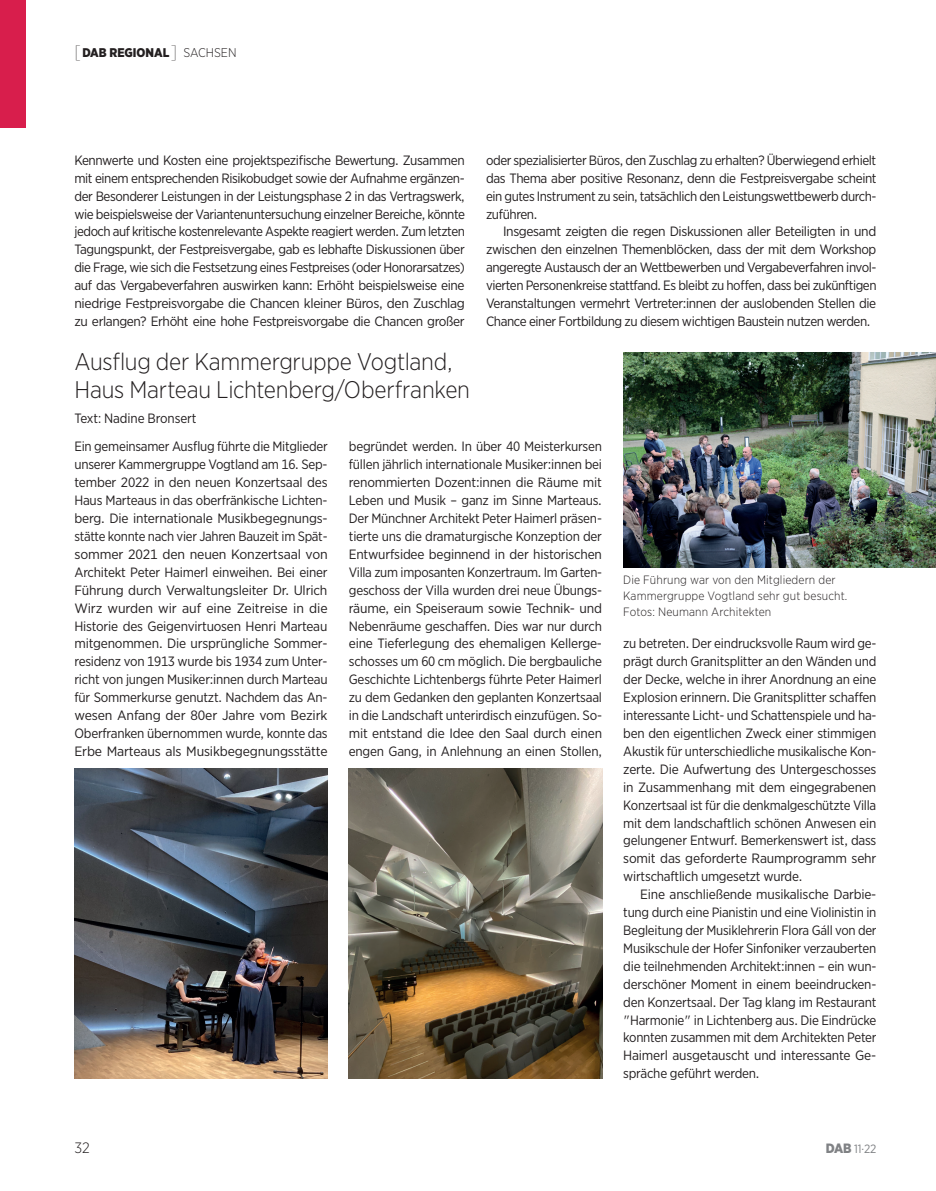
<style>
.page{position:relative;width:936px;height:1191px;background:#fff}
.page>*{position:absolute;margin:0;border:0;box-sizing:border-box;transform-origin:0 0}
.t1{font:300 24px/28.5px "Gotham Narrow";letter-spacing:-.01em;color:#231f20}
.t2{font:300 15px "Gotham Narrow";color:#231f20}
.t3{font:13.5px/17.9px "Gotham Narrow";letter-spacing:-.02em;color:#231f20;text-align:justify}
.t4{font:900 12.6px "Gotham Narrow";color:#231f20}
.t5{font:300 12px/15.8px "Gotham Narrow";letter-spacing:.01em;color:#231f20}
.t6{font:12px "Gotham Narrow";color:#808285}
.s1{font-weight:100;font-size:18px}
.s2{font-weight:300}
.s3{font-weight:900;font-size:13.5px}
</style>
<div class="page">
<img style="left:349px;top:768px;width:253px;height:310px">
<img style="left:74px;top:769px;width:253px;height:309px">
<img style="left:623px;top:352px;width:312px;height:215px">
<div style="left:0;top:0;width:26px;height:128px;background:#d81e4c"></div>
<p class="t4" style="left:74px;top:44px;width:164px"><span class="s1">[</span>DAB REGIONAL<span class="s1">]</span> <span class="s2">Sachsen</span></p>
<p class="t3" style="left:74px;top:151px;width:392px">Kennwerte und Kosten eine projektspezifische Bewertung. Zusammen mit einem entsprechenden Risikobudget sowie der Aufnahme ergänzen&shy;der Besonderer Leistungen in der Leistungsphase 2 in das Vertragswerk, wie beispielsweise der Variantenuntersuchung einzelner Bereiche, könnte jedoch auf kritische kostenrelevante Aspekte reagiert werden. Zum letzten Tagungspunkt, der Festpreisvergabe, gab es lebhafte Diskussionen über die Frage, wie sich die Festsetzung eines Festpreises (oder Honorarsatzes) auf das Vergabeverfahren auswirken kann: Erhöht beispielsweise eine niedrige Festpreisvorgabe die Chancen kleiner Büros, den Zuschlag zu erlangen? Erhöht eine hohe Festpreisvorgabe die Chancen großer</p>
<p class="t3" style="left:486px;top:151px;width:392px">oder spezialisierter Büros, den Zuschlag zu erhalten? Überwiegend erhielt das Thema aber positive Resonanz, denn die Festpreisvergabe scheint ein gutes Instrument zu sein, tatsächlich den Leistungswettbewerb durch&shy;zuführen.</p>
<p class="t3" style="left:486px;top:222px;width:392px;text-indent:17px">Insgesamt zeigten die regen Diskussionen aller Beteiligten in und zwischen den einzelnen Themenblöcken, dass der mit dem Workshop angeregte Austausch der an Wettbewerben und Vergabeverfahren invol&shy;vierten Personenkreise stattfand. Es bleibt zu hoffen, dass bei zukünftigen Veranstaltungen vermehrt Vertreter:innen der auslobenden Stellen die Chance einer Fortbildung zu diesem wichtigen Baustein nutzen werden.</p>
<h1 class="t1" style="left:74px;top:346px;width:397px">Ausflug der Kammergruppe Vogtland,<br>Haus Marteau Lichtenberg/Oberfranken</h1>
<p class="t3" style="left:74px;top:404px;width:255px;line-height:28px">Text: Nadine Bronsert<br>Ein gemeinsamer Ausflug führte die Mitglieder</p>
<p class="t3" style="left:74px;top:455px;width:255px">unserer Kammergruppe Vogtland am 16. Sep&shy;tember 2022 in den neuen Konzertsaal des Haus Marteaus in das oberfränkische Lichten&shy;berg. Die internationale Musikbegegnungs&shy;stätte konnte nach vier Jahren Bauzeit im Spät&shy;sommer 2021 den neuen Konzertsaal von Architekt Peter Haimerl einweihen. Bei einer Führung durch Verwaltungsleiter Dr. Ulrich Wirz wurden wir auf eine Zeitreise in die Historie des Geigenvirtuosen Henri Marteau mitgenommen. Die ursprüngliche Sommer&shy;residenz von 1913 wurde bis 1934 zum Unter&shy;richt von jungen Musiker:innen durch Marteau für Sommerkurse genutzt. Nachdem das An&shy;wesen Anfang der 80er Jahre vom Bezirk Oberfranken übernommen wurde, konnte das Erbe Marteaus als Musikbegegnungsstätte</p>
<p class="t3" style="left:349px;top:437px;width:255px">begründet werden. In über 40 Meisterkursen füllen jährlich internationale Musiker:innen bei renommierten Dozent:innen die Räume mit Leben und Musik – ganz im Sinne Marteaus.<br>Der Münchner Architekt Peter Haimerl präsen&shy;tierte uns die dramaturgische Konzeption der Entwurfsidee beginnend in der historischen Villa zum imposanten Konzertraum. Im Garten&shy;geschoss der Villa wurden drei neue Übungs&shy;räume, ein Speiseraum sowie Technik- und Nebenräume geschaffen. Dies war nur durch eine Tieferlegung des ehemaligen Kellerge&shy;schosses um 60 cm möglich. Die bergbauliche Geschichte Lichtenbergs führte Peter Haimerl zu dem Gedanken den geplanten Konzertsaal in die Landschaft unterirdisch einzufügen. So&shy;mit entstand die Idee den Saal durch einen engen Gang, in Anlehnung an einen Stollen,</p>
<p class="t5" style="left:623px;top:572px;width:226px">Die Führung war von den Mitgliedern der<br>Kammergruppe Vogtland sehr gut besucht.<br>Fotos: Neumann Architekten</p>
<p class="t3" style="left:623px;top:634px;width:255px">zu betreten. Der eindrucksvolle Raum wird ge&shy;prägt durch Granitsplitter an den Wänden und der Decke, welche in ihrer Anordnung an eine Explosion erinnern. Die Granitsplitter schaffen interessante Licht- und Schattenspiele und ha&shy;ben den eigentlichen Zweck einer stimmigen Akustik für unterschiedliche musikalische Kon&shy;zerte. Die Aufwertung des Untergeschosses in Zusammenhang mit dem eingegrabenen Konzertsaal ist für die denkmalgeschützte Villa mit dem landschaftlich schönen Anwesen ein gelungener Entwurf. Bemerkenswert ist, dass somit das geforderte Raumprogramm sehr wirtschaftlich umgesetzt wurde.</p>
<p class="t3" style="left:623px;top:885px;width:255px;text-indent:17px">Eine anschließende musikalische Darbie&shy;tung durch eine Pianistin und eine Violinistin in Begleitung der Musiklehrerin Flora Gáll von der Musikschule der Hofer Sinfoniker verzauberten die teilnehmenden Architekt:innen – ein wun&shy;derschöner Moment in einem beeindrucken&shy;den Konzertsaal. Der Tag klang im Restaurant "Harmonie" in Lichtenberg aus. Die Eindrücke konnten zusammen mit dem Architekten Peter Haimerl ausgetauscht und interessante Ge&shy;spräche geführt werden.</p>
<p class="t2" style="left:74px;top:1138px;width:17px">32</p>
<p class="t6" style="left:825px;top:1141px;width:52px"><span class="s3">DAB</span> 11·22</p>
</div>
